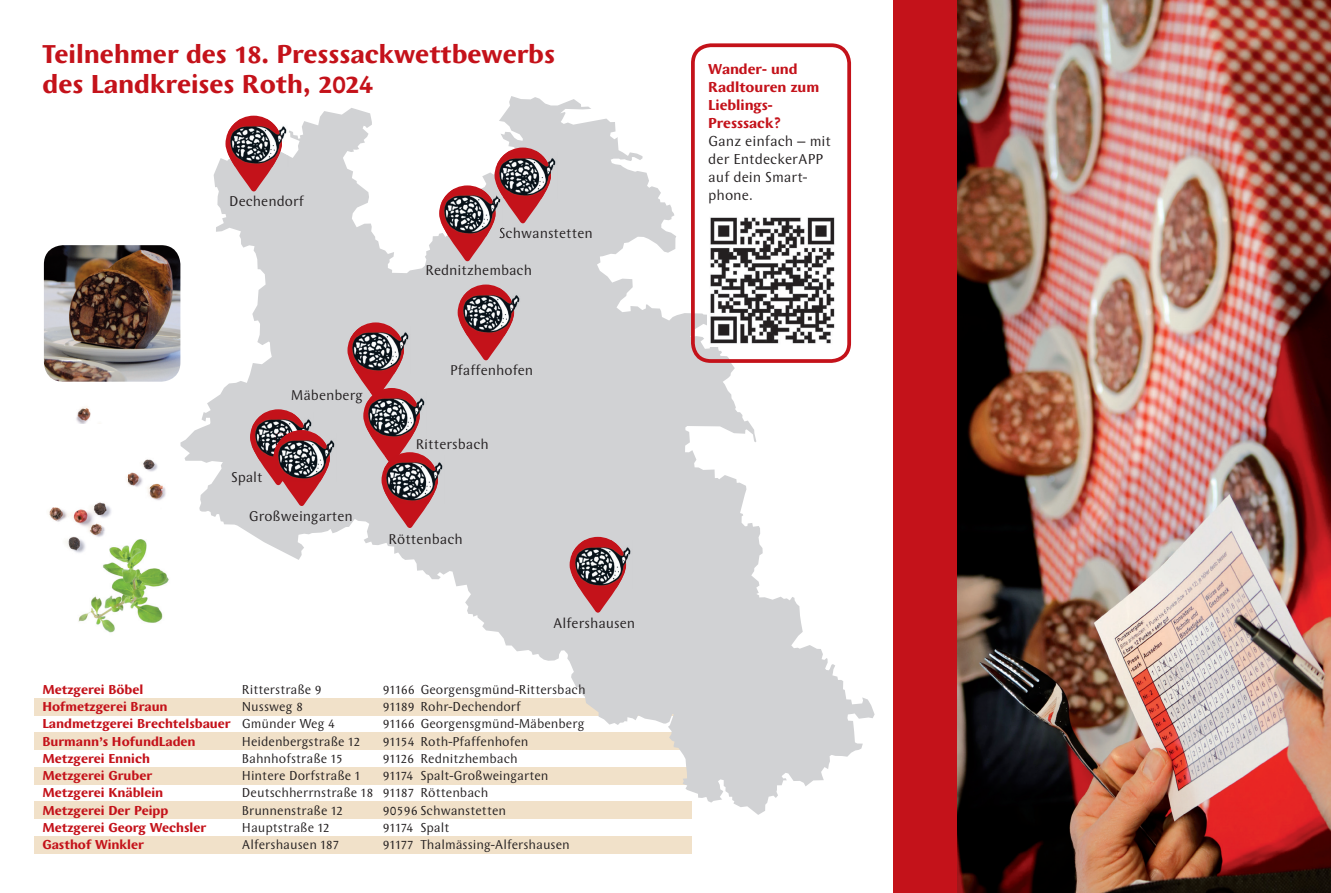
<style>
.page{position:relative;width:1331px;height:893px;background:#fff}
.page>*{position:absolute;margin:0;border:0;box-sizing:border-box;transform-origin:0 0}
.t1{font:700 27px/30px "Wunderlich OT";color:#c4121a}
.t2{font:15px/18px "Wunderlich OT";color:#231f20}
.t3{font:700 15px/18px "Wunderlich OT";color:#c4121a}
.t4{font:14.85px "Wunderlich OT";color:#231f20}
.t5{font:13.5px "Wunderlich OT";color:#231f20}
.t6{font:700 13.5px "Wunderlich OT";color:#c4121a}
.s1{font-weight:400;color:#231f20}
</style>
<div class="page">
<div style="left:34px;top:733px;width:657px;height:17px;background:#f1e1c9"></div>
<div style="left:34px;top:836px;width:657px;height:17px;background:#f1e1c9"></div>
<div style="left:34px;top:698px;width:657px;height:17px;background:#f1e1c9"></div>
<div style="left:34px;top:767px;width:657px;height:17px;background:#f1e1c9"></div>
<div style="left:34px;top:802px;width:657px;height:17px;background:#f1e1c9"></div>
<svg style="left:180px;top:96px;width:695px;height:719px"></svg>
<img style="left:957px;top:0;width:374px;height:893px">
<div style="left:893px;top:0;width:64px;height:893px;background:#c4121a"></div>
<img style="left:330px;top:434px;width:7px;height:47px">
<svg style="left:250px;top:409px;width:80px;height:98px;background:#b7878b"></svg>
<img style="left:276px;top:434px;width:54px;height:47px">
<img style="left:282px;top:119px;width:7px;height:13px">
<img style="left:282px;top:132px;width:7px;height:35px">
<svg style="left:225px;top:116px;width:57px;height:76px;background:#d1969a"></svg>
<img style="left:228px;top:119px;width:54px;height:48px">
<img style="left:551px;top:151px;width:7px;height:48px">
<svg style="left:439px;top:148px;width:112px;height:114px"></svg>
<img style="left:442px;top:189px;width:54px;height:48px">
<svg style="left:458px;top:285px;width:56px;height:76px;background:#cc8f93"></svg>
<img style="left:514px;top:288px;width:7px;height:48px">
<img style="left:460px;top:288px;width:54px;height:48px">
<img style="left:438px;top:456px;width:7px;height:47px">
<svg style="left:347px;top:322px;width:91px;height:207px;background:#b8989b"></svg>
<img style="left:384px;top:456px;width:54px;height:47px">
<svg style="left:570px;top:537px;width:56px;height:76px;background:#cc8e92"></svg>
<img style="left:626px;top:540px;width:7px;height:48px">
<img style="left:572px;top:540px;width:54px;height:48px">
<img style="left:44px;top:245px;width:136px;height:137px">
<img style="left:707px;top:215px;width:130px;height:132px">
<div style="left:691px;top:43px;width:160px;height:320px;border:4px solid #c4121a;border-radius:18px"></div>
<img style="left:78px;top:568px;width:91px;height:65px">
<img style="left:48px;top:476px;width:80px;height:72px">
<img style="left:128px;top:459px;width:38px;height:42px">
<img style="left:69px;top:531px;width:78px;height:37px">
<img style="left:76px;top:407px;width:15px;height:16px">
<h1 class="t1" style="left:43px;top:39px;width:514px">Teilnehmer des 18. Presssackwettbewerbs des Landkreises Roth, 2024</h1>
<p class="t4" style="left:229px;top:193px;width:76px">Dechendorf</p>
<p class="t4" style="left:499px;top:225px;width:95px">Schwanstetten</p>
<p class="t4" style="left:425px;top:262px;width:108px">Rednitzhembach</p>
<p class="t4" style="left:231px;top:469px;width:33px">Spalt</p>
<p class="t4" style="left:291px;top:387px;width:73px">Mäbenberg</p>
<p class="t4" style="left:249px;top:507px;width:105px">Großweingarten</p>
<p class="t4" style="left:450px;top:362px;width:85px">Pfaffenhofen</p>
<p class="t4" style="left:416px;top:436px;width:75px">Rittersbach</p>
<p class="t4" style="left:389px;top:531px;width:76px">Röttenbach</p>
<p class="t4" style="left:553px;top:615px;width:84px">Alfershausen</p>
<p class="t6" style="left:42px;top:682px;width:102px">Metzgerei Böbel</p>
<p class="t5" style="left:242px;top:682px;width:82px">Ritterstraße 9</p>
<p class="t5" style="left:383px;top:682px;width:204px">91166 Georgensgmünd-Rittersbach</p>
<p class="t6" style="left:42px;top:699px;width:127px">Hofmetzgerei Braun</p>
<p class="t5" style="left:242px;top:699px;width:63px">Nussweg 8</p>
<p class="t5" style="left:383px;top:699px;width:139px">91189 Rohr-Dechendorf</p>
<p class="t6" style="left:42px;top:716px;width:294px">Landmetzgerei Brechtelsbauer <span class="s1">Gmünder Weg 4</span></p>
<p class="t5" style="left:383px;top:716px;width:203px">91166 Georgensgmünd-Mäbenberg</p>
<p class="t6" style="left:42px;top:733px;width:155px">Burmann’s HofundLaden</p>
<p class="t5" style="left:242px;top:734px;width:120px">Heidenbergstraße 12</p>
<p class="t5" style="left:383px;top:734px;width:147px">91154 Roth-Pfaffenhofen</p>
<p class="t6" style="left:42px;top:751px;width:109px">Metzgerei Ennich</p>
<p class="t5" style="left:242px;top:751px;width:103px">Bahnhofstraße 15</p>
<p class="t5" style="left:383px;top:751px;width:136px">91126 Rednitzhembach</p>
<p class="t6" style="left:42px;top:768px;width:111px">Metzgerei Gruber</p>
<p class="t5" style="left:242px;top:768px;width:120px">Hintere Dorfstraße 1</p>
<p class="t5" style="left:383px;top:768px;width:167px">91174 Spalt-Großweingarten</p>
<p class="t6" style="left:42px;top:785px;width:122px">Metzgerei Knäblein</p>
<p class="t5" style="left:242px;top:785px;width:248px">Deutschherrnstraße 18 91187 Röttenbach</p>
<p class="t6" style="left:42px;top:802px;width:128px">Metzgerei Der Peipp</p>
<p class="t5" style="left:242px;top:803px;width:103px">Brunnenstraße 12</p>
<p class="t5" style="left:383px;top:803px;width:125px">90596 Schwanstetten</p>
<p class="t6" style="left:42px;top:820px;width:165px">Metzgerei Georg Wechsler</p>
<p class="t5" style="left:242px;top:820px;width:89px">Hauptstraße 12</p>
<p class="t5" style="left:383px;top:820px;width:68px">91174 Spalt</p>
<p class="t6" style="left:42px;top:837px;width:103px">Gasthof Winkler</p>
<p class="t5" style="left:242px;top:837px;width:99px">Alfershausen 187</p>
<p class="t5" style="left:383px;top:837px;width:188px">91177 Thalmässing-Alfershausen</p>
<p class="t3" style="left:708px;top:60px;width:112px">Wander- und<br>Radltouren zum<br>Lieblings-<br>Presssack?</p>
<p class="t2" style="left:708px;top:132px;width:124px">Ganz einfach – mit der EntdeckerAPP auf dein Smart&shy;phone.</p>
</div>
